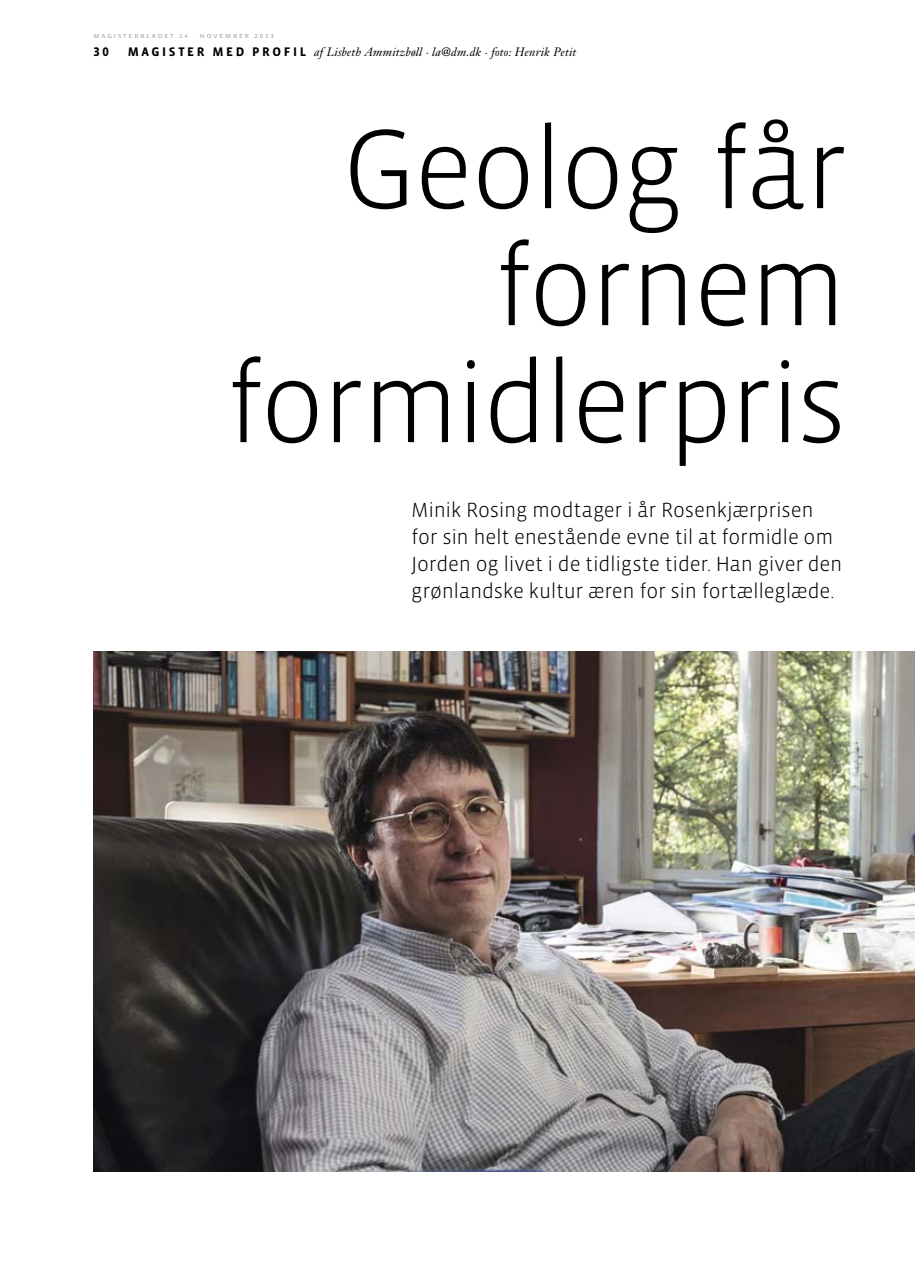
<style>
.page{position:relative;width:915px;height:1263px;background:#fff}
.page>*{position:absolute;margin:0;border:0;box-sizing:border-box;transform-origin:0 0}
.t1{font:300 115.2px/117px "Vista Sans OT";letter-spacing:-.035em;color:#000;text-align:right}
.t2{font:300 21px/27px "Vista Sans OT";letter-spacing:-.01em;color:#000}
.t3{font:700 12.75px "Vista Sans OT";color:#000}
.t4{font:italic 12px "Janson Text";letter-spacing:.015em;color:#000}
.t5{font:6px "Vista Sans OT";letter-spacing:.25em;color:#979898;scale:1.2 1}
.s1{font-family:"Vista Sans OT";font-weight:700;font-style:normal;font-size:12.75px}
</style>
<div class="page">
<img style="left:94px;top:651px;width:820px;height:521px">
<p class="t5" style="left:94px;top:33px;width:152px">MAGISTERBLADET 14 · NOVEMBER 2013</p>
<p class="t3" style="left:94px;top:45px;width:17px">30</p>
<p class="t4" style="left:128px;top:47px;width:450px"><span class="s1">M A G I S T E R M E D P R O F I L</span> af Lisbeth Ammitzbøll · la@dm.dk · foto: Henrik Petit</p>
<h1 class="t1" style="left:225px;top:115px;width:624px">Geolog får fornem formidlerpris</h1>
<p class="t2" style="left:411px;top:497px;width:432px">Minik Rosing modtager i år Rosenkjærprisen for sin helt enestående evne til at formidle om Jorden og livet i de tidligste tider. Han giver den grønlandske kultur æren for sin fortælleglæde.</p>
</div>
